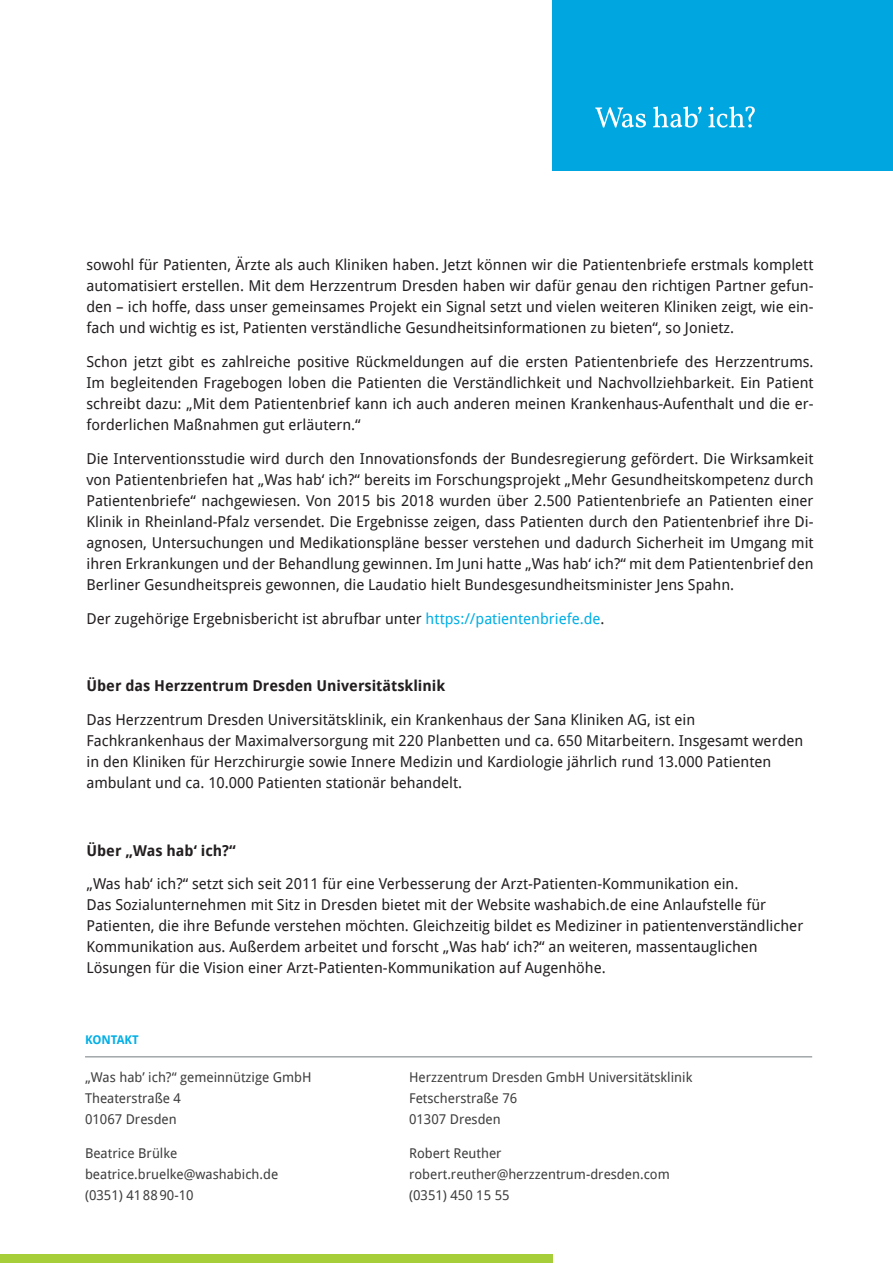
<style>
.page{position:relative;width:893px;height:1263px;background:#fff}
.page>*{position:absolute;margin:0;border:0;box-sizing:border-box;transform-origin:0 0}
.text{font:15px/21px "Droid Sans";color:#231f20;text-align:justify}
.text-2{font:700 15px "Droid Sans";color:#231f20}
.Absatzformat_2{font:13.5px "Droid Sans";color:#3e3e3f}
.text-3{font:13.5px "Droid Sans";color:#3e3e3f}
.Infoblock_Titel{font:700 12px "Droid Sans";color:#00afe6}
.s1{color:#00afe6}
</style>
<div class="page">
<hr style="left:85px;top:1056px;width:727px;height:1px;background:#a2a8aa">
<div style="left:553px;top:0;width:340px;height:170px;background:#00a6e0"></div>
<svg style="left:595px;top:106px;width:160px;height:22px"></svg>
<div style="left:0;top:1254px;width:553px;height:9px;background:#a6ce39"></div>
<p class="text" style="left:86px;top:255px;width:729px">sowohl für Patienten, Ärzte als auch Kliniken haben. Jetzt können wir die Patientenbriefe erstmals komplett automatisiert erstellen. Mit dem Herzzentrum Dresden haben wir dafür genau den richtigen Partner gefun&shy;den – ich hoffe, dass unser gemeinsames Projekt ein Signal setzt und vielen weiteren Kliniken zeigt, wie ein&shy;fach und wichtig es ist, Patienten verständliche Gesundheitsinformationen zu bieten“, so Jonietz.</p>
<p class="text" style="left:86px;top:351px;width:729px">Schon jetzt gibt es zahlreiche positive Rückmeldungen auf die ersten Patientenbriefe des Herzzentrums.<br>Im begleitenden Fragebogen loben die Patienten die Verständlichkeit und Nachvollziehbarkeit. Ein Patient schreibt dazu: „Mit dem Patientenbrief kann ich auch anderen meinen Krankenhaus-Aufenthalt und die er&shy;forderlichen Maßnahmen gut erläutern.“</p>
<p class="text" style="left:86px;top:448px;width:729px">Die Interventionsstudie wird durch den Innovationsfonds der Bundesregierung gefördert. Die Wirksamkeit von Patientenbriefen hat „Was hab‘ ich?“ bereits im Forschungsprojekt „Mehr Gesundheitskompetenz durch Patientenbriefe“ nachgewiesen. Von 2015 bis 2018 wurden über 2.500 Patientenbriefe an Patienten einer Klinik in Rheinland-Pfalz versendet. Die Ergebnisse zeigen, dass Patienten durch den Patientenbrief ihre Di&shy;agnosen, Untersuchungen und Medikationspläne besser verstehen und dadurch Sicherheit im Umgang mit ihren Erkrankungen und der Behandlung gewinnen. Im Juni hatte „Was hab‘ ich?“ mit dem Patientenbrief den Berliner Gesundheitspreis gewonnen, die Laudatio hielt Bundesgesundheitsminister Jens Spahn.</p>
<p class="text" style="left:86px;top:608px;width:520px">Der zugehörige Ergebnisbericht ist abrufbar unter <span class="s1">https://patientenbriefe.de</span>.</p>
<p class="text-2" style="left:86px;top:677px;width:360px">Über das Herzzentrum Dresden Universitätsklinik</p>
<p class="text" style="left:86px;top:709px;width:718px;text-align:left">Das Herzzentrum Dresden Universitätsklinik, ein Krankenhaus der Sana Kliniken AG, ist ein Fachkrankenhaus der Maximalversorgung mit 220 Planbetten und ca. 650 Mitarbeitern. Insgesamt werden in den Kliniken für Herzchirurgie sowie Innere Medizin und Kardiologie jährlich rund 13.000 Patienten ambulant und ca. 10.000 Patienten stationär behandelt.</p>
<p class="text-2" style="left:86px;top:842px;width:151px">Über „Was hab‘ ich?“</p>
<p class="text" style="left:86px;top:874px;width:718px;text-align:left">„Was hab‘ ich?“ setzt sich seit 2011 für eine Verbesserung der Arzt-Patienten-Kommunikation ein.<br>Das Sozialunternehmen mit Sitz in Dresden bietet mit der Website washabich.de eine Anlaufstelle für Patienten, die ihre Befunde verstehen möchten. Gleichzeitig bildet es Mediziner in patientenverständlicher Kommunikation aus. Außerdem arbeitet und forscht „Was hab‘ ich?“ an weiteren, massentauglichen Lösungen für die Vision einer Arzt-Patienten-Kommunikation auf Augenhöhe.</p>
<p class="Infoblock_Titel" style="left:85px;top:1033px;width:55px">KONTAKT</p>
<p class="Absatzformat_2" style="left:85px;top:1069px;width:228px">„Was hab’ ich?“ gemeinnützige GmbH</p>
<p class="Absatzformat_2" style="left:409px;top:1069px;width:285px">Herzzentrum Dresden GmbH Universitätsklinik</p>
<p class="Absatzformat_2" style="left:85px;top:1090px;width:97px">Theaterstraße 4</p>
<p class="Absatzformat_2" style="left:409px;top:1090px;width:110px">Fetscherstraße 76</p>
<p class="Absatzformat_2" style="left:85px;top:1111px;width:93px">01067 Dresden</p>
<p class="Absatzformat_2" style="left:409px;top:1111px;width:93px">01307 Dresden</p>
<p class="text-3" style="left:85px;top:1145px;width:94px">Beatrice Brülke</p>
<p class="text-3" style="left:409px;top:1145px;width:94px">Robert Reuther</p>
<p class="text-3" style="left:85px;top:1166px;width:195px">beatrice.bruelke@washabich.de</p>
<p class="text-3" style="left:409px;top:1166px;width:262px">robert.reuther@herzzentrum-dresden.com</p>
<p class="text-3" style="left:85px;top:1187px;width:110px">(0351) 418890-10</p>
<p class="text-3" style="left:409px;top:1187px;width:102px">(0351) 450 15 55</p>
</div>
